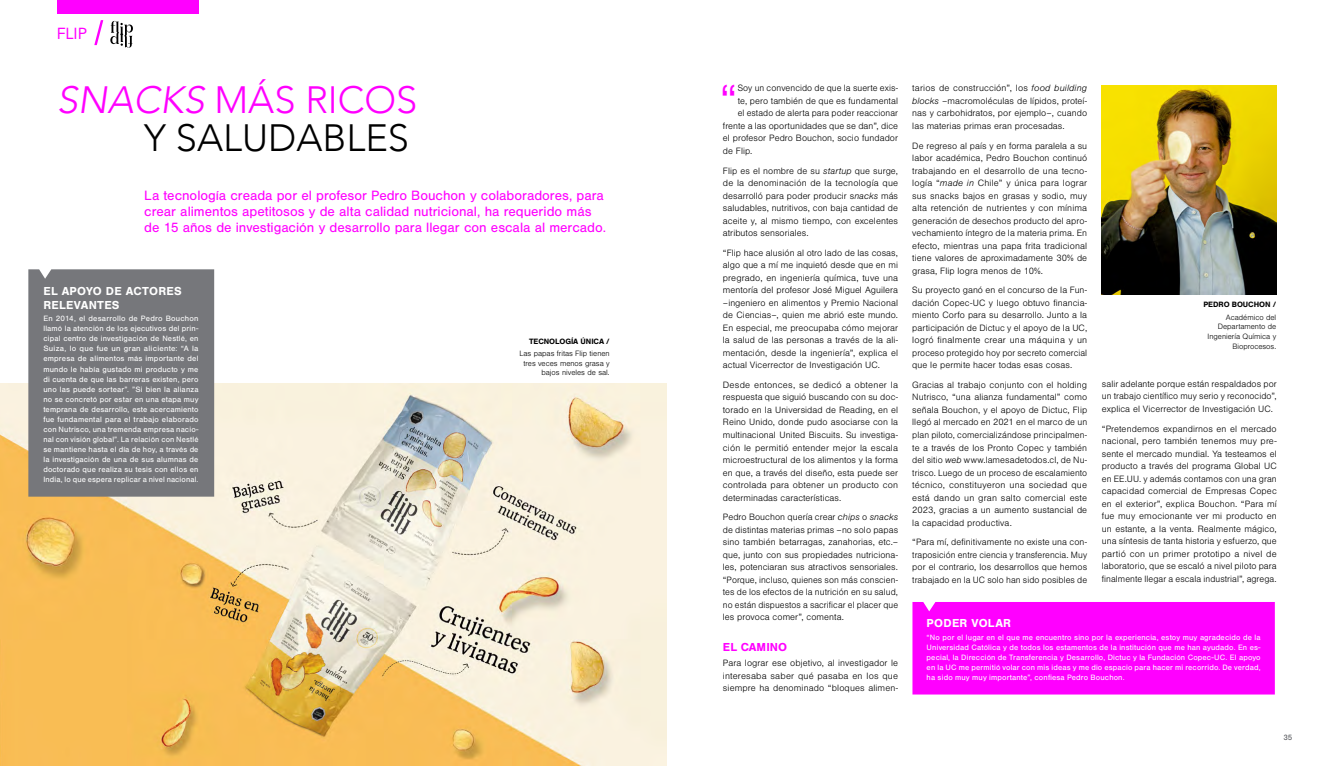
<style>
.page{position:relative;width:1333px;height:766px;background:#fff}
.page>*{position:absolute;margin:0;border:0;box-sizing:border-box;transform-origin:0 0}
.t1{font:300 47px "Nimbus San";color:#f0f}
.t2{font:300 38px/38px "Avenir";color:#000;text-align:right}
.t3{font:16px "Avenir";color:#f0f}
.t4{font:14px/16px "Nimbus San";color:#f0f}
.t5{font:700 12px/14px "Nimbus San";letter-spacing:.02em;color:#fff}
.t6{font:700 12px "Nimbus San";letter-spacing:.005em;color:#f0f}
.t7{font:300 9.5px/12.5px "Nimbus San";letter-spacing:.01em;color:#000;text-align:justify}
.t8{font:8px/10px "Nimbus San";letter-spacing:.015em;color:#fff;text-align:justify}
.t9{font:300 8px/9.6px "Nimbus San";color:#000;text-align:right}
.t10{font:700 8px "Nimbus San";letter-spacing:-.01em;color:#000}
.t11{font:8px "Nimbus San";color:#54555a}
.s1{font-style:italic;color:#f0f}
.s2{color:#f0f}
.s3{font-style:italic}
</style>
<div class="page">
<img style="left:1101px;top:85px;width:175px;height:210px">
<div style="left:912px;top:602px;width:362px;height:92px;background:#f0f"></div>
<img style="left:0;top:383px;width:666px;height:382px">
<div style="left:28px;top:269px;width:186px;height:227px;background:#76777b"></div>
<svg style="left:94px;top:20px;width:9px;height:25px"></svg>
<svg style="left:110px;top:21px;width:23px;height:27px"></svg>
<div style="left:57px;top:0;width:141px;height:13px;background:#f0f"></div>
<h3 class="t3" style="left:57px;top:21px;width:32px">FLIP</h3>
<h2 class="t2" style="left:57px;top:80px;width:362px"><span class="s1">SNACKS</span> <span class="s2">MÁS RICOS<br></span>Y SALUDABLES</h2>
<h3 class="t4" style="left:144px;top:188px;width:463px">La tecnología creada por el profesor Pedro Bouchon y colaboradores, para crear alimentos apetitosos y de alta calidad nutricional, ha requerido más de 15 años de investigación y desarrollo para llegar con escala al mercado.</h3>
<p class="t5" style="left:43px;top:283px;width:140px">EL APOYO DE ACTORES<br>RELEVANTES</p>
<p class="t8" style="left:43px;top:314px;width:157px">En 2014, el desarrollo de Pedro Bouchon llamó la atención de los ejecutivos del prin&shy;cipal centro de investigación de Nestlé, en Suiza, lo que fue un gran aliciente: “A la empresa de alimentos más importante del mundo le había gustado mi producto y me di cuenta de que las barreras existen, pero uno las puede sortear”. ”Si bien la alianza no se concretó por estar en una etapa muy temprana de desarrollo, este acercamiento fue fundamental para el trabajo elaborado con Nutrisco, una tremenda empresa nacio&shy;nal con visión global”. La relación con Nestlé se mantiene hasta el día de hoy, a través de la investigación de una de sus alumnas de doctorado que realiza su tesis con ellos en India, lo que espera replicar a nivel nacional.</p>
<p class="t10" style="left:529px;top:336px;width:82px">TECNOLOGÍA ÚNICA /</p>
<p class="t9" style="left:519px;top:349px;width:92px">Las papas fritas Flip tienen tres veces menos grasa y bajos niveles de sal.</p>
<h1 class="t1" style="left:719px;top:76px;width:20px">“</h1>
<p class="t7" style="left:737px;top:82px;width:162px">Soy un convencido de que la suerte exis-</p>
<p class="t7" style="left:737px;top:95px;width:162px">te, pero también de que es fundamental</p>
<p class="t7" style="left:737px;top:107px;width:162px">el estado de alerta para poder reaccionar</p>
<p class="t7" style="left:723px;top:120px;width:177px">frente a las oportunidades que se dan”, dice</p>
<p class="t7" style="left:723px;top:132px;width:177px">el profesor Pedro Bouchon, socio fundador</p>
<p class="t7" style="left:723px;top:145px;width:31px">de Flip.</p>
<p class="t7" style="left:723px;top:164px;width:177px">Flip es el nombre de su <span class="s3">startup</span> que surge, de la denominación de la tecnología que desarrolló para poder producir s<span class="s3">nacks</span> más saludables, nutritivos, con baja cantidad de aceite y, al mismo tiempo, con excelentes atributos sensoriales.</p>
<p class="t7" style="left:723px;top:246px;width:177px">“Flip hace alusión al otro lado de las cosas, algo que a mí me inquietó desde que en mi pregrado, en ingeniería química, tuve una mentoría del profesor José Miguel Aguilera –ingeniero en alimentos y Premio Nacional de Ciencias–, quien me abrió este mundo.<br>En especial, me preocupaba cómo mejorar la salud de las personas a través de la ali&shy;mentación, desde la ingeniería”, explica el actual Vicerrector de Investigación UC.</p>
<p class="t7" style="left:723px;top:379px;width:177px">Desde entonces, se dedicó a obtener la respuesta que siguió buscando con su doc&shy;torado en la Universidad de Reading, en el Reino Unido, donde pudo asociarse con la multinacional United Biscuits. Su investiga&shy;ción le permitió entender mejor la escala microestructural de los alimentos y la forma en que, a través del diseño, esta puede ser controlada para obtener un producto con determinadas características.</p>
<p class="t7" style="left:723px;top:511px;width:177px">Pedro Bouchon quería crear <span class="s3">chips</span> o <span class="s3">snacks </span>de distintas materias primas –no solo papas sino también betarragas, zanahorias, etc.– que, junto con sus propiedades nutriciona&shy;les, potenciaran sus atractivos sensoriales. “Porque, incluso, quienes son más conscien&shy;tes de los efectos de la nutrición en su salud, no están dispuestos a sacrificar el placer que les provoca comer”, comenta.</p>
<p class="t6" style="left:723px;top:639px;width:66px">EL CAMINO</p>
<p class="t7" style="left:723px;top:656px;width:177px">Para lograr ese objetivo, al investigador le interesaba saber qué pasaba en los que siempre ha denominado “bloques alimen-</p>
<p class="t7" style="left:912px;top:82px;width:176px">tarios de construcción”, los <span class="s3">food building blocks</span> –macromoléculas de lípidos, proteí&shy;nas y carbohidratos, por ejemplo–, cuando las materias primas eran procesadas.</p>
<p class="t7" style="left:912px;top:139px;width:176px">De regreso al país y en forma paralela a su labor académica, Pedro Bouchon continuó trabajando en el desarrollo de una tecno&shy;logía “<span class="s3">made in</span> Chile” y única para lograr sus snacks bajos en grasas y sodio, muy alta retención de nutrientes y con mínima generación de desechos producto del apro&shy;vechamiento íntegro de la materia prima. En efecto, mientras una papa frita tradicional tiene valores de aproximadamente 30% de grasa, Flip logra menos de 10%.</p>
<p class="t7" style="left:912px;top:284px;width:176px">Su proyecto ganó en el concurso de la Fun&shy;dación Copec-UC y luego obtuvo financia&shy;miento Corfo para su desarrollo. Junto a la participación de Dictuc y el apoyo de la UC, logró finalmente crear una máquina y un proceso protegido hoy por secreto comercial que le permite hacer todas esas cosas.</p>
<p class="t7" style="left:912px;top:379px;width:176px">Gracias al trabajo conjunto con el holding Nutrisco, “una alianza fundamental” como señala Bouchon, y el apoyo de Dictuc, Flip llegó al mercado en 2021 en el marco de un plan piloto, comercializándose principalmen&shy;te a través de los Pronto Copec y también del sitio <span class="s3">web</span> www.lamesadetodos.cl, de Nu&shy;trisco. Luego de un proceso de escalamiento técnico, constituyeron una sociedad que está dando un gran salto comercial este 2023, gracias a un aumento sustancial de la capacidad productiva.</p>
<p class="t7" style="left:912px;top:536px;width:176px">“Para mí, definitivamente no existe una con&shy;traposición entre ciencia y transferencia. Muy por el contrario, los desarrollos que hemos trabajado en la UC solo han sido posibles de</p>
<p class="t10" style="left:1203px;top:300px;width:74px">PEDRO BOUCHON /</p>
<p class="t9" style="left:1207px;top:312px;width:70px">Académico del<br>Departamento de<br>Ingeniería Química y<br>Bioprocesos.</p>
<p class="t7" style="left:1101px;top:377px;width:176px">salir adelante porque están respaldados por un trabajo científico muy serio y reconocido”, explica el Vicerrector de Investigación UC.</p>
<p class="t7" style="left:1101px;top:422px;width:176px">“Pretendemos expandirnos en el mercado nacional, pero también tenemos muy pre&shy;sente el mercado mundial. Ya testeamos el producto a través del programa Global UC en EE.UU. y además contamos con una gran capacidad comercial de Empresas Copec en el exterior”, explica Bouchon. “Para mí fue muy emocionante ver mi producto en un estante, a la venta. Realmente mágico, una síntesis de tanta historia y esfuerzo, que partió con un primer prototipo a nivel de laboratorio, que se escaló a nivel piloto para finalmente llegar a escala industrial”, agrega.</p>
<p class="t5" style="left:926px;top:616px;width:86px">PODER VOLAR</p>
<p class="t8" style="left:926px;top:632px;width:335px">“No por el lugar en el que me encuentro sino por la experiencia, estoy muy agradecido de la Universidad Católica y de todos los estamentos de la institución que me han ayudado. En es&shy;pecial, la Dirección de Transferencia y Desarrollo, Dictuc y la Fundación Copec-UC. El apoyo en la UC me permitió volar con mis ideas y me dio espacio para hacer mi recorrido. De verdad, ha sido muy muy importante”, confiesa Pedro Bouchon.</p>
<p class="t11" style="left:1283px;top:733px;width:10px">35</p>
</div>
